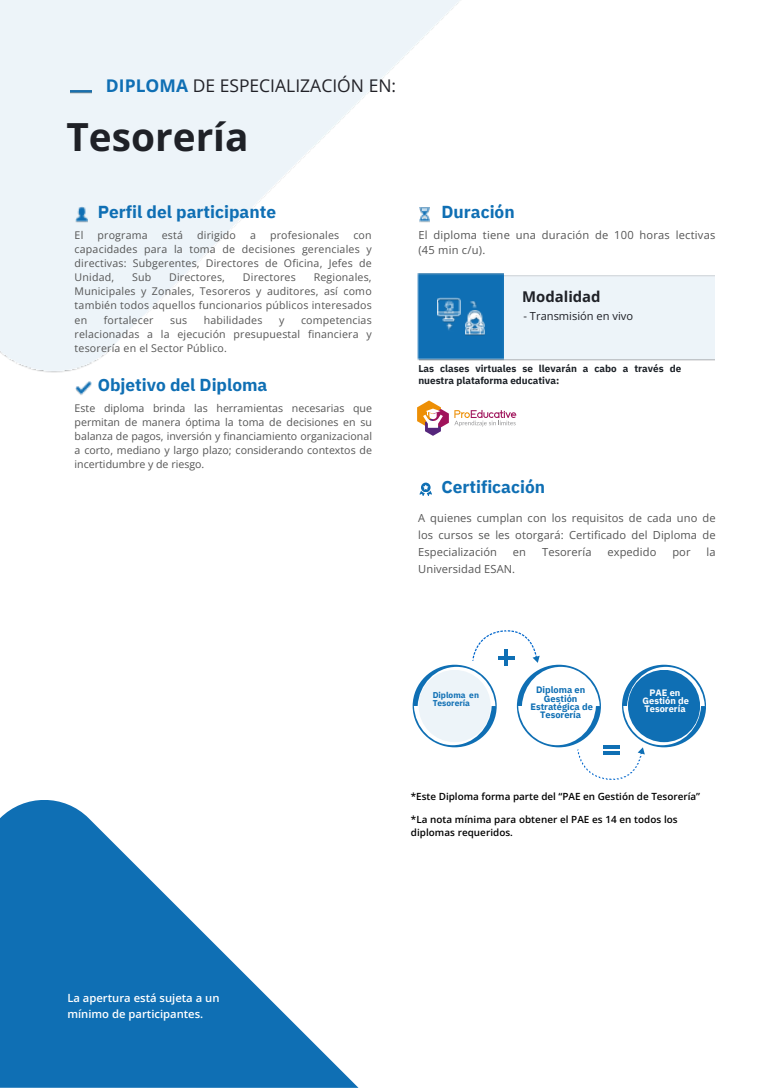
<style>
.page{position:relative;width:779px;height:1088px;background:#fff}
.page>*{position:absolute;margin:0;border:0;box-sizing:border-box;transform-origin:0 0}
.t1{font:700 38.75px "Open Sans";color:#1f2127}
.t2{font:17.5px "Open Sans";color:#222228}
.t3{font:700 17.25px "IBM Plex Sans";color:#0f6fb4}
.t4{font:700 14.88px "Open Sans";color:#1f2127}
.t5{font:600 11.25px/16px "Open Sans";color:#fff}
.t6{font:11.12px/16.9px "Open Sans";letter-spacing:.01em;color:#555}
.t7{font:11.12px "Open Sans";color:#1f2127}
.t8{font:10.62px/14px "Open Sans";letter-spacing:.015em;color:#555;text-align:justify}
.t9{font:600 9.88px/13.1px "Open Sans";letter-spacing:.005em;color:#000}
.t10{font:700 9.88px/12.2px "IBM Plex Sans";color:#1c2127}
.t11{font:700 9.25px/8.5px "IBM Plex Sans";color:#0f6fb4;text-align:center}
.t12{font:700 9.25px/8.5px "IBM Plex Sans";color:#fff;text-align:center}
.t13{font:700 8.38px/7.5px "IBM Plex Sans";color:#0f6fb4}
.s1{font-weight:700;color:#0f6fb4}
</style>
<div class="page">
<svg style="left:0;top:800px;width:358px;height:287px;fill:#0f6fb4"></svg>
<svg style="left:422px;top:482px;width:10px;height:13px"></svg>
<svg style="left:419px;top:484px;width:12px;height:12px"></svg>
<img style="left:0;top:0;width:464px;height:372px">
<img style="left:75px;top:206px;width:12px;height:16px">
<img style="left:75px;top:381px;width:16px;height:14px">
<div style="left:503px;top:275px;width:211px;height:85px;background:#edf4f9"></div>
<img style="left:417px;top:274px;width:86px;height:86px">
<img style="left:465px;top:310px;width:19px;height:25px">
<svg style="left:462px;top:301px;width:15px;height:8px"></svg>
<svg style="left:444px;top:323px;width:10px;height:8px"></svg>
<img style="left:438px;top:297px;width:22px;height:26px">
<img style="left:70px;top:90px;width:22px;height:4px">
<img style="left:419px;top:207px;width:10px;height:15px">
<svg style="left:413px;top:664px;width:83px;height:35px;fill:#edf4f9"></svg>
<svg style="left:412px;top:699px;width:85px;height:49px;fill:#edf4f9"></svg>
<svg style="left:517px;top:664px;width:84px;height:35px"></svg>
<svg style="left:516px;top:699px;width:85px;height:49px"></svg>
<svg style="left:622px;top:664px;width:84px;height:35px;fill:#0f6fb4"></svg>
<svg style="left:622px;top:699px;width:84px;height:49px;fill:#0f6fb4"></svg>
<div style="left:596px;top:738px;width:30px;height:17px;background:#fff"></div>
<svg style="left:491px;top:649px;width:30px;height:17px"></svg>
<svg style="left:465px;top:665px;width:15px;height:3px"></svg>
<svg style="left:465px;top:630px;width:70px;height:35px"></svg>
<svg style="left:525px;top:649px;width:21px;height:21px"></svg>
<svg style="left:570px;top:743px;width:15px;height:5px"></svg>
<svg style="left:571px;top:745px;width:68px;height:35px"></svg>
<svg style="left:630px;top:740px;width:21px;height:22px"></svg>
<svg style="left:454px;top:410px;width:62px;height:16px"></svg>
<svg style="left:417px;top:400px;width:31px;height:36px"></svg>
<p class="t2" style="left:106px;top:73px;width:291px"><span class="s1">DIPLOMA</span> DE ESPECIALIZACIÓN EN:</p>
<p class="t1" style="left:66px;top:109px;width:183px">Tesorería</p>
<p class="t3" style="left:98px;top:201px;width:180px">Perfil del participante</p>
<p class="t3" style="left:441px;top:201px;width:75px">Duración</p>
<p class="t8" style="left:75px;top:228px;width:10px">El</p>
<p class="t8" style="left:97px;top:228px;width:52px">programa</p>
<p class="t8" style="left:162px;top:228px;width:23px">está</p>
<p class="t8" style="left:197px;top:228px;width:40px">dirigido</p>
<p class="t8" style="left:250px;top:228px;width:7px">a</p>
<p class="t8" style="left:270px;top:228px;width:71px">profesionales</p>
<p class="t8" style="left:75px;top:228px;width:298px;text-indent:278px">con capacidades para la toma de decisiones gerenciales y directivas: Subgerentes, Directores de Oficina, Jefes de Unidad,</p>
<p class="t8" style="left:75px;top:270px;width:298px;text-indent:239px">Regionales, Municipales y Zonales, Tesoreros y auditores, así como también todos aquellos funcionarios públicos interesados en</p>
<p class="t8" style="left:132px;top:270px;width:21px">Sub</p>
<p class="t8" style="left:169px;top:270px;width:57px">Directores,</p>
<p class="t8" style="left:243px;top:270px;width:54px">Directores</p>
<p class="t8" style="left:104px;top:312px;width:51px">fortalecer</p>
<p class="t8" style="left:170px;top:312px;width:18px">sus</p>
<p class="t8" style="left:204px;top:312px;width:60px">habilidades</p>
<p class="t8" style="left:279px;top:312px;width:7px">y</p>
<p class="t8" style="left:75px;top:312px;width:298px;text-indent:226px">competencias relacionadas a la ejecución presupuestal financiera y tesorería en el Sector Público.</p>
<p class="t3" style="left:98px;top:373px;width:171px">Objetivo del Diploma</p>
<p class="t8" style="left:75px;top:401px;width:299px">Este diploma brinda las herramientas necesarias que permitan de manera óptima la toma de decisiones en su balanza de pagos, inversión y financiamiento organizacional a corto, mediano y largo plazo; considerando contextos de incertidumbre y de riesgo.</p>
<p class="t6" style="left:418px;top:227px;width:298px;line-height:15px">El diploma tiene una duración de 100 horas lectivas (45 min c/u).</p>
<h6 class="t4" style="left:522px;top:286px;width:80px">Modalidad</h6>
<p class="t7" style="left:523px;top:308px;width:111px">- Transmisión en vivo</p>
<p class="t10" style="left:418px;top:362px;width:264px">Las clases virtuales se llevarán a cabo a través de nuestra plataforma educativa:</p>
<p class="t3" style="left:441px;top:475px;width:105px">Certificación</p>
<h4 class="t6" style="left:418px;top:509px;width:299px;text-align:justify">A quienes cumplan con los requisitos de cada uno de los cursos se les otorgará: Certificado del Diploma de Especialización</h4>
<h4 class="t6" style="left:512px;top:543px;width:15px">en</h4>
<h4 class="t6" style="left:542px;top:543px;width:51px">Tesorería</h4>
<h4 class="t6" style="left:607px;top:543px;width:50px">expedido</h4>
<h4 class="t6" style="left:672px;top:543px;width:20px">por</h4>
<h4 class="t6" style="left:706px;top:543px;width:11px">la</h4>
<h4 class="t6" style="left:418px;top:560px;width:98px">Universidad ESAN.</h4>
<h3 class="t13" style="left:432px;top:691px;width:48px">Diploma en<br>Tesorería</h3>
<h6 class="t11" style="left:530px;top:685px;width:64px">Diploma en<br>Gestión<br>Estratégica de<br>Tesorería</h6>
<p class="t12" style="left:642px;top:688px;width:48px">PAE en<br>Gestión de<br>Tesorería</p>
<p class="t9" style="left:410px;top:789px;width:290px">*Este Diploma forma parte del “PAE en Gestión de Tesorería”</p>
<h6 class="t9" style="left:410px;top:812px;width:268px">*La nota mínima para obtener el PAE es 14 en todos los diplomas requeridos.</h6>
<h3 class="t5" style="left:67px;top:989px;width:153px">La apertura está sujeta a un mínimo de participantes.</h3>
</div>
